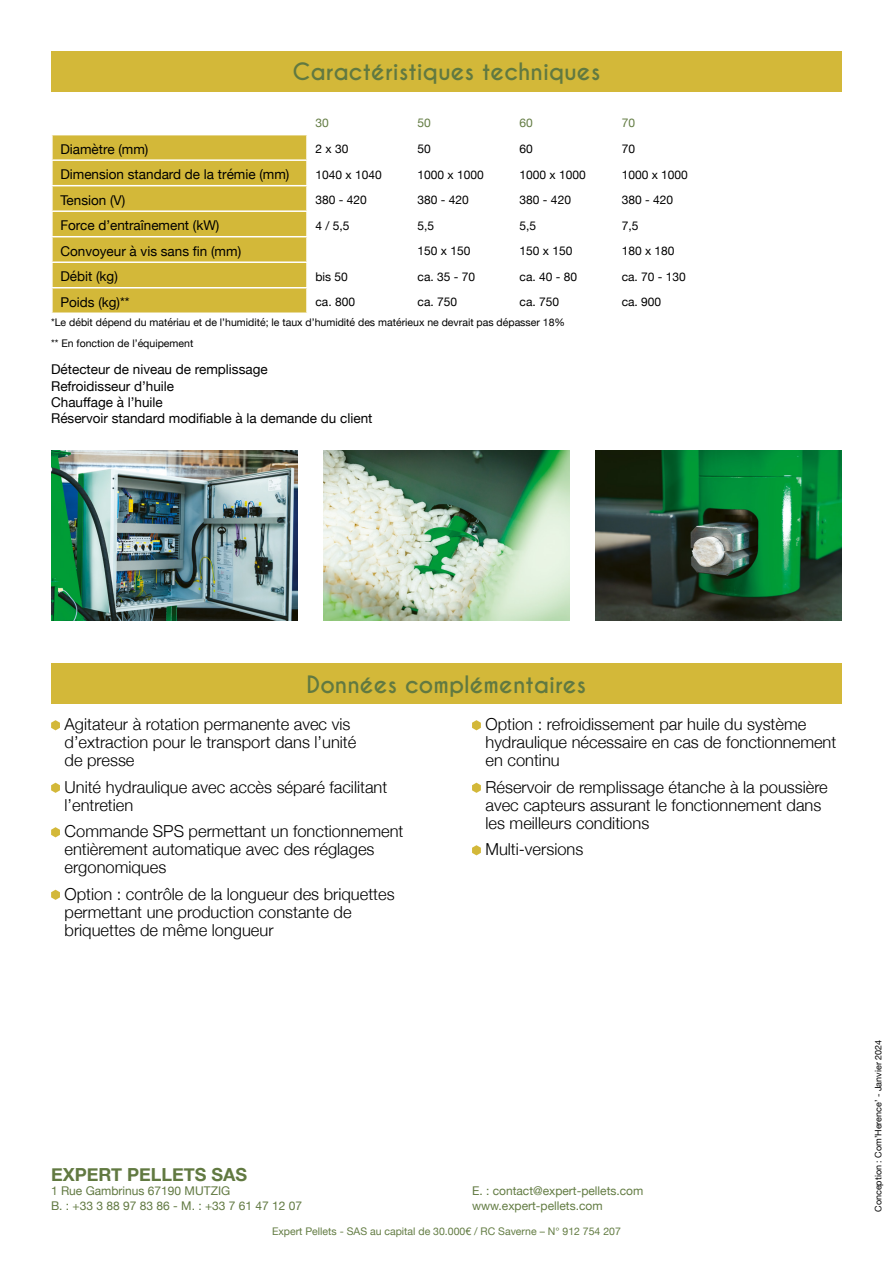
<style>
.page{position:relative;width:893px;height:1263px;background:#fff}
.page>*{position:absolute;margin:0;border:0;box-sizing:border-box;transform-origin:0 0}
.t1{font:700 22.5px "Caviar Dreams";color:#617941}
.t2{font:700 18px "Helvetica Neue";color:#617941}
.t3{font:300 16.5px/18px "Helvetica Neue";color:#000}
.t4{font:13.5px/16.2px "Helvetica Neue";color:#000}
.t5{font:12px "Helvetica Neue";color:#000}
.t6{font:12px/14.4px "Helvetica Neue";color:#637c43}
.t7{font:12px/14.4px "Helvetica Neue";color:#617941}
.t8{font:10.5px/21px "Helvetica Neue";color:#000}
.t9{font:10.5px "Helvetica Neue";color:#637c43}
.t10{font:9px "Helvetica Neue";color:#000}
.s1{color:#617941}
</style>
<div class="page">
<div style="left:51px;top:663px;width:791px;height:41px;background:#d3b839"></div>
<div style="left:51px;top:51px;width:791px;height:40px;background:#d3b839"></div>
<svg style="left:51px;top:720px;width:9px;height:10px"></svg>
<svg style="left:51px;top:783px;width:9px;height:10px"></svg>
<svg style="left:51px;top:827px;width:9px;height:10px"></svg>
<svg style="left:51px;top:890px;width:9px;height:10px"></svg>
<svg style="left:472px;top:720px;width:9px;height:10px"></svg>
<svg style="left:472px;top:783px;width:9px;height:10px"></svg>
<svg style="left:472px;top:845px;width:9px;height:10px"></svg>
<img style="left:323px;top:451px;width:247px;height:170px">
<img style="left:595px;top:451px;width:247px;height:170px">
<img style="left:51px;top:451px;width:247px;height:170px">
<div style="left:53px;top:135px;width:253px;height:177px;background:#d3b839"></div>
<hr style="left:51px;top:159px;width:256px;height:2px;background:#fff">
<hr style="left:51px;top:185px;width:256px;height:1px;background:#fff">
<hr style="left:51px;top:210px;width:256px;height:2px;background:#fff">
<hr style="left:51px;top:236px;width:256px;height:1px;background:#fff">
<hr style="left:51px;top:261px;width:256px;height:2px;background:#fff">
<hr style="left:51px;top:287px;width:256px;height:1px;background:#fff">
<h1 class="t1" style="left:292px;top:58px;width:309px">Caractéristiques techniques</h1>
<p class="t6" style="left:315px;top:116px;width:15px">30</p>
<p class="t6" style="left:418px;top:116px;width:15px">50</p>
<p class="t6" style="left:520px;top:116px;width:15px">60</p>
<p class="t6" style="left:622px;top:116px;width:15px">70</p>
<p class="t4" style="left:60px;top:142px;width:90px">Diamètre (mm)</p>
<p class="t5" style="left:315px;top:140px;width:34px">2 x 30</p>
<p class="t5" style="left:418px;top:140px;width:15px">50</p>
<p class="t5" style="left:520px;top:140px;width:15px">60</p>
<p class="t5" style="left:622px;top:140px;width:15px">70</p>
<p class="t4" style="left:60px;top:167px;width:231px">Dimension standard de la trémie (mm)</p>
<p class="t5" style="left:315px;top:166px;width:68px">1040 x 1040</p>
<p class="t5" style="left:418px;top:166px;width:68px">1000 x 1000</p>
<p class="t5" style="left:520px;top:166px;width:68px">1000 x 1000</p>
<p class="t5" style="left:622px;top:166px;width:68px">1000 x 1000</p>
<p class="t4" style="left:60px;top:193px;width:67px">Tension (V)</p>
<p class="t5" style="left:315px;top:191px;width:53px">380 - 420</p>
<p class="t5" style="left:418px;top:191px;width:53px">380 - 420</p>
<p class="t5" style="left:520px;top:191px;width:53px">380 - 420</p>
<p class="t5" style="left:622px;top:191px;width:53px">380 - 420</p>
<p class="t4" style="left:60px;top:218px;width:161px">Force d’entraînement (kW)</p>
<p class="t5" style="left:315px;top:217px;width:36px">4 / 5,5</p>
<p class="t5" style="left:418px;top:217px;width:18px">5,5</p>
<p class="t5" style="left:520px;top:217px;width:18px">5,5</p>
<p class="t5" style="left:622px;top:217px;width:18px">7,5</p>
<p class="t4" style="left:60px;top:244px;width:182px">Convoyeur à vis sans fin (mm)</p>
<p class="t5" style="left:418px;top:242px;width:54px">150 x 150</p>
<p class="t5" style="left:520px;top:242px;width:54px">150 x 150</p>
<p class="t5" style="left:622px;top:242px;width:54px">180 x 180</p>
<p class="t4" style="left:60px;top:269px;width:59px">Débit (kg)</p>
<p class="t5" style="left:315px;top:268px;width:34px">bis 50</p>
<p class="t5" style="left:418px;top:268px;width:59px">ca. 35 - 70</p>
<p class="t5" style="left:520px;top:268px;width:59px">ca. 40 - 80</p>
<p class="t5" style="left:622px;top:268px;width:66px">ca. 70 - 130</p>
<p class="t4" style="left:60px;top:295px;width:71px">Poids (kg)**</p>
<p class="t5" style="left:315px;top:293px;width:41px">ca. 800</p>
<p class="t5" style="left:418px;top:293px;width:41px">ca. 750</p>
<p class="t5" style="left:520px;top:293px;width:41px">ca. 750</p>
<p class="t5" style="left:622px;top:293px;width:41px">ca. 900</p>
<p class="t8" style="left:51px;top:313px;width:515px">*Le débit dépend du matériau et de l’humidité; le taux d’humidité des matérieux ne devrait pas dépasser 18% ** En fonction de l’équipement</p>
<p class="t4" style="left:51px;top:362px;width:323px">Détecteur de niveau de remplissage<br>Refroidisseur d’huile<br>Chauffage à l’huile<br>Réservoir standard modifiable à la demande du client</p>
<h1 class="t1" style="left:307px;top:671px;width:281px">Données complémentaires</h1>
<p class="t3" style="left:65px;top:714px;width:293px">Agitateur à rotation permanente avec vis d’extraction pour le transport dans l’unité de presse</p>
<p class="t3" style="left:65px;top:777px;width:324px">Unité hydraulique avec accès séparé facilitant l’entretien</p>
<p class="t3" style="left:65px;top:821px;width:340px">Commande SPS permettant un fonctionnement entièrement automatique avec des réglages ergonomiques</p>
<p class="t3" style="left:65px;top:884px;width:332px">Option : contrôle de la longueur des briquettes permettant une production constante de briquettes de même longueur</p>
<p class="t3" style="left:485px;top:714px;width:352px">Option : refroidissement par huile du système hydraulique nécessaire en cas de fonctionnement en continu</p>
<p class="t3" style="left:485px;top:777px;width:344px">Réservoir de remplissage étanche à la poussière avec capteurs assurant le fonctionnement dans les meilleurs conditions</p>
<p class="t3" style="left:485px;top:839px;width:99px">Multi-versions</p>
<p class="t2" style="left:51px;top:1160px;width:198px">EXPERT PELLETS SAS</p>
<p class="t7" style="left:51px;top:1184px;width:253px">1 Rue Gambrinus 67190 MUTZIG<br>B. : +33 3 88 97 83 86 - M. : +33 7 61 47 12 07</p>
<p class="t6" style="left:472px;top:1184px;width:173px"><span class="s1">E. :</span> contact@expert-pellets.com www.expert-pellets.com</p>
<p class="t9" style="left:272px;top:1224px;width:350px">Expert Pellets - SAS au capital de 30.000€ / RC Saverne – N° 912 754 207</p>
<p class="t10" style="left:872px;top:1212px;width:174px;rotate:-90deg">Conception : Com’Herence’ - Janvier 2024</p>
</div>
